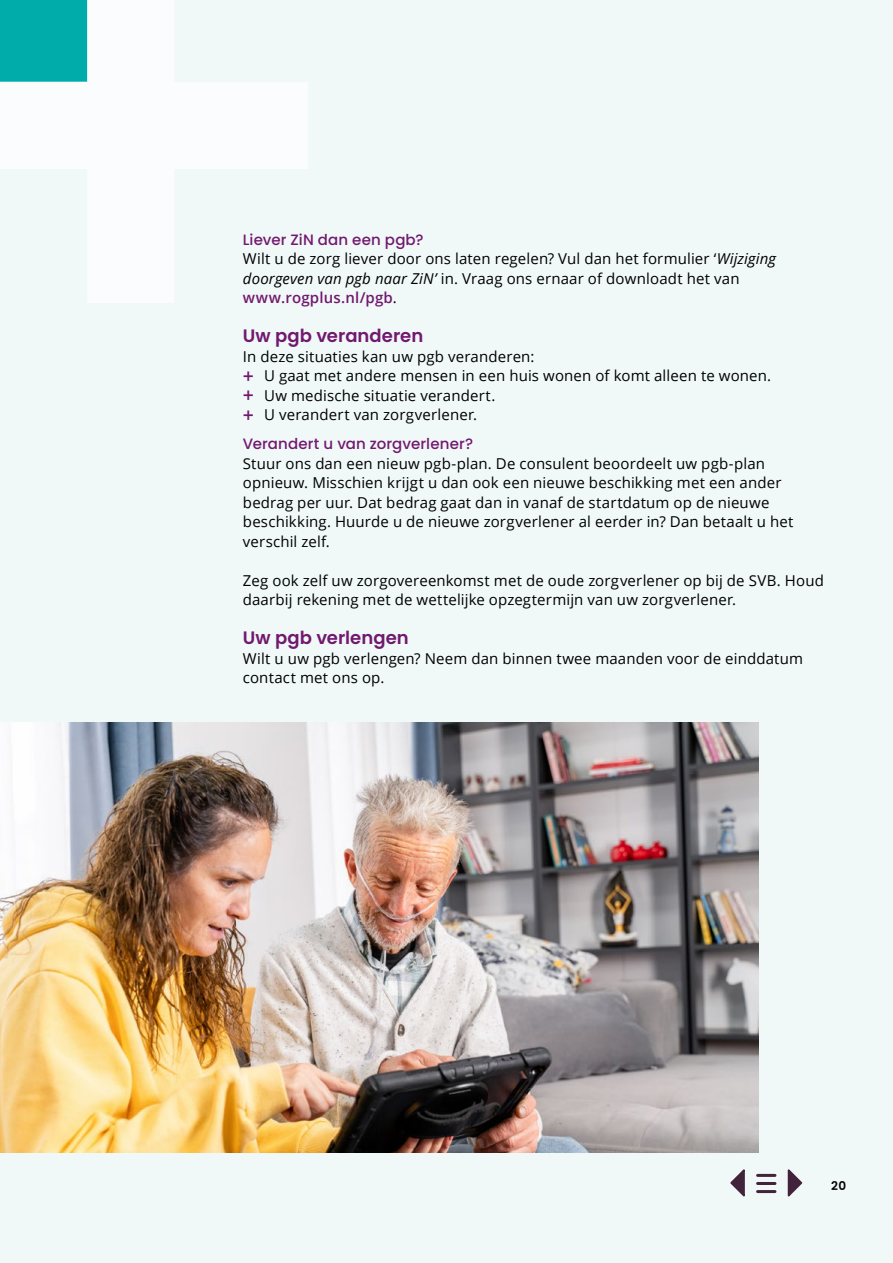
<style>
.page{position:relative;width:893px;height:1263px;background:#f1f8f8}
.page>*{position:absolute;margin:0;border:0;box-sizing:border-box;transform-origin:0 0}
.Tussenkop{font:600 18px "Poppins";letter-spacing:.005em;color:#71196f}
.Platte_tekst{font:15px/19.5px "Open Sans";letter-spacing:.01em;color:#000}
.Subkop{font:500 15px "Poppins";letter-spacing:.01em;color:#71196f}
.Platte_tekst-2{font:500 15px "Poppins";letter-spacing:.01em;color:#71196f}
.t1{font:600 12px "Poppins";color:#000}
.s1{font-style:italic}
.s2{font-weight:600;color:#71196f}
.s3{font-weight:600;font-size:19.5px;color:#71196f}
</style>
<div class="page">
<div style="left:0;top:0;width:88px;height:82px;background:#00aca9"></div>
<hr style="left:892px;top:0;width:1px;height:88px;background:#00aca9">
<hr style="left:758px;top:1174px;width:17px;height:3px;background:#41233c">
<hr style="left:758px;top:1182px;width:17px;height:3px;background:#41233c">
<hr style="left:758px;top:1190px;width:17px;height:3px;background:#41233c">
<svg style="left:787px;top:1169px;width:16px;height:28px"></svg>
<svg style="left:730px;top:1169px;width:15px;height:28px"></svg>
<img style="left:0;top:722px;width:758px;height:430px">
<p class="Platte_tekst-2" style="left:243px;top:231px;width:182px">Liever ZiN dan een pgb?</p>
<p class="Platte_tekst" style="left:243px;top:248px;width:535px">Wilt u de zorg liever door ons laten regelen? Vul dan het formulier ‘<span class="s1">Wijziging doorgeven van pgb naar ZiN’</span> in. Vraag ons ernaar of downloadt het van <span class="s2">www.rogplus.nl/pgb</span>.</p>
<p class="Tussenkop" style="left:243px;top:325px;width:182px">Uw pgb veranderen</p>
<p class="Platte_tekst" style="left:243px;top:346px;width:293px">In deze situaties kan uw pgb veranderen:</p>
<p class="Platte_tekst" style="left:243px;top:365px;width:530px"><span class="s3">+</span> U gaat met andere mensen in een huis wonen of komt alleen te wonen.</p>
<p class="Platte_tekst" style="left:243px;top:385px;width:254px"><span class="s3">+</span> Uw medische situatie verandert.</p>
<p class="Platte_tekst" style="left:243px;top:404px;width:236px"><span class="s3">+</span> U verandert van zorgverlener.</p>
<p class="Subkop" style="left:243px;top:435px;width:232px">Verandert u van zorgverlener?</p>
<p class="Platte_tekst" style="left:243px;top:453px;width:552px">Stuur ons dan een nieuw pgb-plan. De consulent beoordeelt uw pgb-plan opnieuw. Misschien krijgt u dan ook een nieuwe beschikking met een ander bedrag per uur. Dat bedrag gaat dan in vanaf de startdatum op de nieuwe beschikking. Huurde u de nieuwe zorgverlener al eerder in? Dan betaalt u het verschil zelf.</p>
<p class="Platte_tekst" style="left:243px;top:570px;width:583px">Zeg ook zelf uw zorgovereenkomst met de oude zorgverlener op bij de SVB. Houd daarbij rekening met de wettelijke opzegtermijn van uw zorgverlener.</p>
<p class="Tussenkop" style="left:243px;top:628px;width:167px">Uw pgb verlengen</p>
<p class="Platte_tekst" style="left:243px;top:648px;width:562px">Wilt u uw pgb verlengen? Neem dan binnen twee maanden voor de einddatum contact met ons op.</p>
<p class="t1" style="left:831px;top:1179px;width:16px">20</p>
</div>
